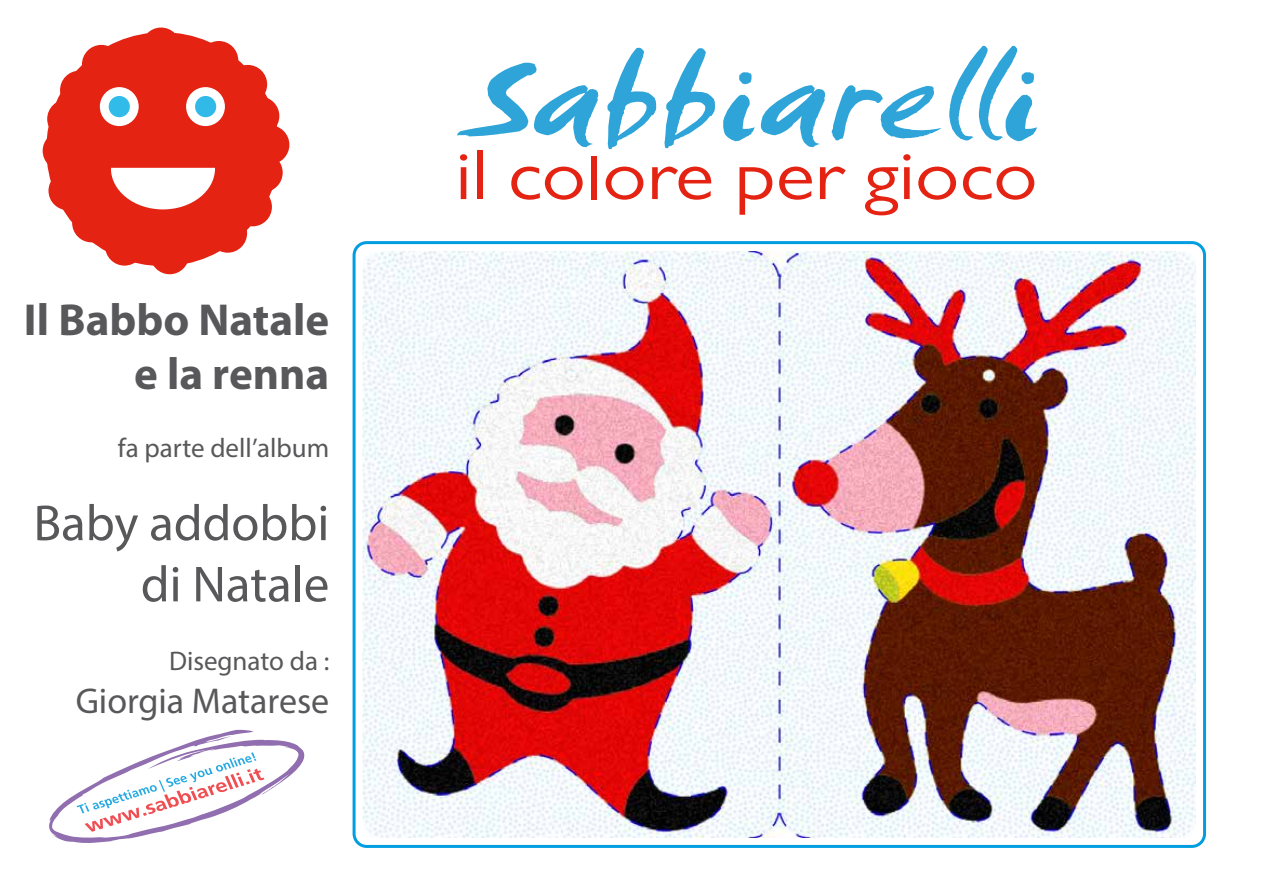
<style>
.page{position:relative;width:1263px;height:893px;background:#fff}
.page>*{position:absolute;margin:0;border:0;box-sizing:border-box;transform-origin:0 0}
.t1{font:51px/61.2px "Myriad Pro";color:#58585a;text-align:right}
.t2{font:700 45px/54px "Myriad Pro";color:#58585a;text-align:right}
.t3{font:36px "Myriad Pro";color:#58585a}
.t4{font:27px "Myriad Pro";color:#58585a}
</style>
<div class="page">
<svg style="left:457px;top:63px;width:141px;height:84px"></svg>
<svg style="left:607px;top:48px;width:49px;height:101px"></svg>
<svg style="left:664px;top:48px;width:51px;height:100px"></svg>
<svg style="left:723px;top:72px;width:32px;height:69px"></svg>
<svg style="left:761px;top:85px;width:64px;height:62px"></svg>
<svg style="left:832px;top:85px;width:109px;height:55px"></svg>
<svg style="left:949px;top:46px;width:88px;height:95px"></svg>
<svg style="left:460px;top:154px;width:7px;height:45px"></svg>
<div style="left:477px;top:151px;width:5px;height:48px;background:#e42313"></div>
<svg style="left:511px;top:167px;width:72px;height:33px"></svg>
<div style="left:591px;top:156px;width:6px;height:43px;background:#e42313"></div>
<svg style="left:606px;top:167px;width:37px;height:33px"></svg>
<svg style="left:652px;top:167px;width:59px;height:33px"></svg>
<svg style="left:739px;top:167px;width:33px;height:48px"></svg>
<svg style="left:779px;top:167px;width:33px;height:33px"></svg>
<svg style="left:820px;top:167px;width:26px;height:32px"></svg>
<svg style="left:865px;top:154px;width:45px;height:61px"></svg>
<svg style="left:918px;top:167px;width:38px;height:33px"></svg>
<svg style="left:963px;top:167px;width:71px;height:33px"></svg>
<div style="left:46px;top:32px;width:233px;height:234px;background:#e42313;border-radius:50%"></div>
<div style="left:72px;top:203px;width:39px;height:39px;background:#e42313;border-radius:50%"></div>
<div style="left:82px;top:45px;width:39px;height:39px;background:#e42313;border-radius:50%"></div>
<div style="left:244px;top:153px;width:39px;height:39px;background:#e42313;border-radius:50%"></div>
<div style="left:199px;top:41px;width:39px;height:39px;background:#e42313;border-radius:50%"></div>
<div style="left:228px;top:65px;width:39px;height:39px;background:#e42313;border-radius:50%"></div>
<div style="left:240px;top:97px;width:39px;height:39px;background:#e42313;border-radius:50%"></div>
<div style="left:251px;top:125px;width:38px;height:39px;background:#e42313;border-radius:50%"></div>
<div style="left:208px;top:214px;width:39px;height:39px;background:#e42313;border-radius:50%"></div>
<div style="left:150px;top:235px;width:39px;height:39px;background:#e42313;border-radius:50%"></div>
<div style="left:105px;top:227px;width:39px;height:39px;background:#e42313;border-radius:50%"></div>
<div style="left:142px;top:28px;width:38px;height:39px;background:#e42313;border-radius:50%"></div>
<div style="left:233px;top:187px;width:39px;height:39px;background:#e42313;border-radius:50%"></div>
<div style="left:48px;top:171px;width:39px;height:39px;background:#e42313;border-radius:50%"></div>
<div style="left:43px;top:131px;width:38px;height:39px;background:#e42313;border-radius:50%"></div>
<div style="left:60px;top:71px;width:39px;height:39px;background:#e42313;border-radius:50%"></div>
<div style="left:47px;top:99px;width:39px;height:39px;background:#e42313;border-radius:50%"></div>
<div style="left:100px;top:87px;width:39px;height:39px;background:#fff;border-radius:50%"></div>
<div style="left:186px;top:87px;width:39px;height:39px;background:#fff;border-radius:50%"></div>
<svg style="left:111px;top:168px;width:104px;height:41px"></svg>
<div style="left:109px;top:96px;width:21px;height:21px;background:#30bbe8;border-radius:50%"></div>
<div style="left:195px;top:96px;width:21px;height:21px;background:#31bae7;border-radius:50%"></div>
<svg style="left:49px;top:730px;width:256px;height:113px"></svg>
<div style="left:353px;top:241px;width:853px;height:607px;border:3px solid #009ee0;border-radius:13px"></div>
<img style="left:363px;top:251px;width:833px;height:587px">
<h2 class="t2" style="left:24px;top:291px;width:307px">Il Babbo Natale e la renna</h2>
<p class="t4" style="left:118px;top:432px;width:213px">fa parte dell’album</p>
<h1 class="t1" style="left:33px;top:492px;width:297px">Baby addobbi di Natale</h1>
<p class="t4" style="left:169px;top:644px;width:162px">Disegnato da :</p>
<h3 class="t3" style="left:76px;top:679px;width:255px">Giorgia Matarese</h3>
</div>
